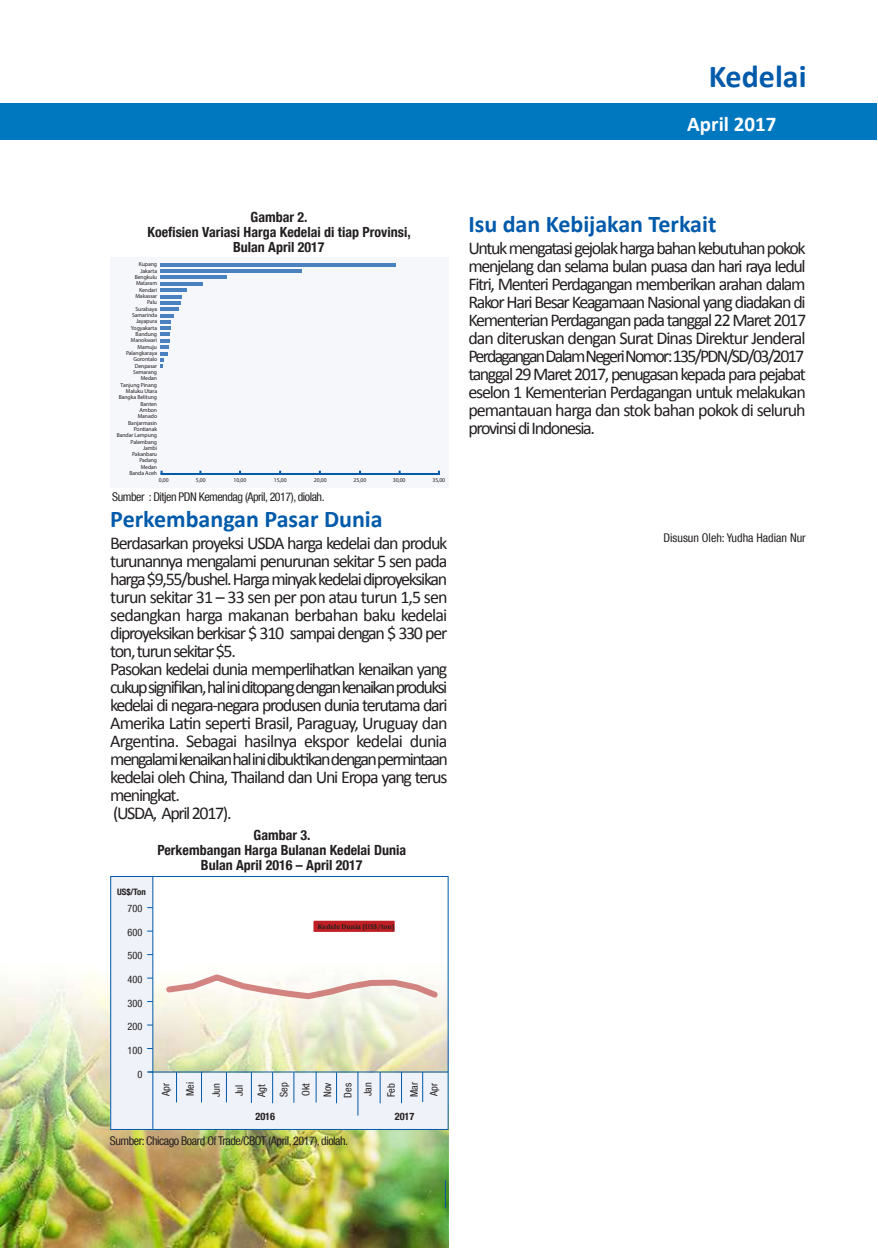
<style>
.page{position:relative;width:878px;height:1248px;background:#fff}
.page>*{position:absolute;margin:0;border:0;box-sizing:border-box;transform-origin:0 0}
.t1{font:700 32px "Calibri";color:#015aaa}
.t2{font:700 24px "Calibri";color:#015aaa}
.t3{font:700 21px "Calibri";color:#fff}
.t4{font:18px/18px "Calibri";letter-spacing:-.07em;color:#231f20}
.t5{font:700 condensed 14px/15px "Helvetica Neue LT Com";color:#231f20;text-align:center}
.t6{font:condensed 12px "Helvetica Neue LT Com";letter-spacing:-.04em;color:#231f20}
.t7{font:condensed 12px "Helvetica Neue LT Com";color:#231f20}
.t8{font:condensed 10.4px/22.4px "Helvetica Neue LT Com";color:#231f20}
.t9{font:700 condensed 10.4px "Helvetica Neue LT Com";color:#231f20}
.t10{font:700 condensed 8.8px "Helvetica Neue LT Com";color:#231f20}
.t11{font:700 7px "Cambria";color:#231f20}
.t12{font:5.8px/6.4px "Myriad Pro";letter-spacing:-.01em;color:#231f20;text-align:right}
</style>
<div class="page">
<img style="left:0;top:948px;width:449px;height:300px">
<div style="left:0;top:104px;width:877px;height:36px;background:#0078c0"></div>
<svg style="left:445px;top:1180px;width:1px;height:28px"></svg>
<div style="left:111px;top:257px;width:338px;height:230px;background:#eff2f9"></div>
<hr style="left:160px;top:326px;width:11px;height:4px;background:#4a81bf">
<hr style="left:160px;top:275px;width:67px;height:4px;background:#4a81bf">
<svg style="left:160px;top:320px;width:11px;height:3px"></svg>
<hr style="left:160px;top:314px;width:14px;height:3px;background:#4a81bf">
<hr style="left:160px;top:295px;width:22px;height:4px;background:#4a81bf">
<hr style="left:160px;top:288px;width:26px;height:4px;background:#4a81bf">
<hr style="left:160px;top:282px;width:43px;height:4px;background:#4a81bf">
<hr style="left:160px;top:269px;width:141px;height:4px;background:#4a81bf">
<hr style="left:160px;top:263px;width:236px;height:3px;background:#4a81bf">
<hr style="left:160px;top:308px;width:19px;height:3px;background:#4a81bf">
<hr style="left:160px;top:301px;width:21px;height:4px;background:#4a81bf">
<hr style="left:160px;top:473px;width:280px;height:2px;background:#015aaa">
<svg style="left:160px;top:333px;width:10px;height:35px"></svg>
<div style="left:111px;top:876px;width:42px;height:253px;background:#eff2f9"></div>
<div style="left:153px;top:1073px;width:295px;height:56px;background:#eff2f9"></div>
<hr style="left:152px;top:876px;width:1px;height:253px;background:#015aaa">
<hr style="left:422px;top:1072px;width:1px;height:30px;background:#015aaa">
<hr style="left:401px;top:1072px;width:1px;height:31px;background:#015aaa">
<hr style="left:293px;top:1072px;width:1px;height:31px;background:#015aaa">
<hr style="left:148px;top:1072px;width:300px;height:1px;background:#015aaa">
<hr style="left:251px;top:1072px;width:1px;height:31px;background:#015aaa">
<hr style="left:226px;top:1072px;width:1px;height:30px;background:#015aaa">
<hr style="left:201px;top:1072px;width:1px;height:30px;background:#015aaa">
<hr style="left:176px;top:1072px;width:1px;height:30px;background:#015aaa">
<div style="left:110px;top:876px;width:339px;height:254px;border:1px solid #015aaa"></div>
<div style="left:313px;top:921px;width:82px;height:11px;background:#c02025;border:2px solid #c02025"></div>
<hr style="left:380px;top:1072px;width:1px;height:31px;background:#015aaa">
<hr style="left:272px;top:1072px;width:1px;height:31px;background:#015aaa">
<svg style="left:166px;top:974px;width:272px;height:25px"></svg>
<hr style="left:316px;top:1072px;width:1px;height:31px;background:#015aaa">
<hr style="left:336px;top:1072px;width:1px;height:31px;background:#015aaa">
<hr style="left:357px;top:1072px;width:1px;height:44px;background:#015aaa">
<h1 class="t1" style="left:709px;top:57px;width:99px">Kedelai</h1>
<p class="t3" style="left:687px;top:111px;width:91px">April 2017</p>
<p class="t5" style="left:148px;top:212px;width:265px">Gambar 2.<br>Koefisien Variasi Harga Kedelai di tiap Provinsi,<br>Bulan April 2017</p>
<p class="t12" style="left:117px;top:261px;width:42px">Kupang<br>Jakarta<br>Bengkulu<br>Mataram<br>Kendari<br>Makassar<br>Palu<br>Surabaya<br>Samarinda<br>Jayapura<br>Yogyakarta<br>Bandung<br>Manokwari<br>Mamuju<br>Palangkaraya<br>Gorontalo<br>Denpasar<br>Semarang<br>Medan<br>Tanjung Pinang<br>Maluku Utara<br>Bangka Belitung<br>Banten<br>Ambon<br>Manado<br>Banjarmasin<br>Pontianak<br>Bandar Lampung<br>Palembang<br>Jambi<br>Pakanbaru<br>Padang<br>Medan<br>Banda Aceh</p>
<p class="t12" style="left:159px;top:477px;width:11px">0,00</p>
<p class="t12" style="left:196px;top:477px;width:11px">5,00</p>
<p class="t12" style="left:234px;top:477px;width:14px">10,00</p>
<p class="t12" style="left:274px;top:477px;width:14px">15,00</p>
<p class="t12" style="left:314px;top:477px;width:14px">20,00</p>
<p class="t12" style="left:354px;top:477px;width:14px">25,00</p>
<p class="t12" style="left:393px;top:477px;width:14px">30,00</p>
<p class="t12" style="left:433px;top:477px;width:14px">35,00</p>
<p class="t6" style="left:112px;top:493px;width:214px">Sumber : Ditjen PDN Kemendag (April, 2017), diolah.</p>
<h2 class="t2" style="left:110px;top:504px;width:274px">Perkembangan Pasar Dunia</h2>
<p class="t4" style="left:110px;top:533px;width:339px">Berdasarkan proyeksi USDA harga kedelai dan produk turunannya mengalami penurunan sekitar 5 sen pada harga $9,55/bushel. Harga minyak kedelai diproyeksikan turun sekitar 31 – 33 sen per pon atau turun 1,5 sen sedangkan harga makanan berbahan baku kedelai diproyeksikan berkisar $ 310 sampai dengan $ 330 per ton, turun sekitar $5.<br>Pasokan kedelai dunia memperlihatkan kenaikan yang cukup signifikan,haliniditopang dengan kenaikan produksi kedelai di negara-negara produsen dunia terutama dari Amerika Latin seperti Brasil, Paraguay, Uruguay dan Argentina. Sebagai hasilnya ekspor kedelai dunia mengalamikenaikan halinidibuktikan dengan permintaan kedelai oleh China, Thailand dan Uni Eropa yang terus meningkat.<br>(USDA, April 2017).</p>
<p class="t10" style="left:117px;top:888px;width:30px">US$/Ton</p>
<p class="t8" style="left:128px;top:899px;width:16px">700</p>
<p class="t8" style="left:128px;top:922px;width:16px">600</p>
<p class="t8" style="left:128px;top:946px;width:16px">500</p>
<p class="t8" style="left:128px;top:970px;width:16px">400</p>
<p class="t8" style="left:128px;top:993px;width:16px">300</p>
<p class="t8" style="left:128px;top:1017px;width:16px">200</p>
<p class="t8" style="left:128px;top:1040px;width:16px">100</p>
<p class="t8" style="left:138px;top:1064px;width:6px">0</p>
<p class="t5" style="left:158px;top:830px;width:250px">Gambar 3.<br>Perkembangan Harga Bulanan Kedelai Dunia<br>Bulan April 2016 – April 2017</p>
<p class="t11" style="left:318px;top:922px;width:78px">Kedele Dunia (US$/ton)</p>
<p class="t8" style="left:381px;top:1097px;width:15px;rotate:-90deg">Feb</p>
<p class="t8" style="left:404px;top:1097px;width:16px;rotate:-90deg">Mar</p>
<p class="t8" style="left:156px;top:1096px;width:15px;rotate:-90deg">Apr</p>
<p class="t8" style="left:180px;top:1096px;width:15px;rotate:-90deg">Mei</p>
<p class="t8" style="left:207px;top:1097px;width:17px;rotate:-90deg">Jun<br>Jul<br>Agt<br>Sep</p>
<p class="t8" style="left:319px;top:1098px;width:17px;line-height:20.2px;text-align:justify;rotate:-90deg">Nov Des Jan</p>
<p class="t8" style="left:424px;top:1096px;width:15px;rotate:-90deg">Apr</p>
<p class="t9" style="left:395px;top:1112px;width:21px">2017</p>
<p class="t8" style="left:296px;top:1096px;width:14px;rotate:-90deg">Okt</p>
<p class="t9" style="left:255px;top:1112px;width:21px">2016</p>
<p class="t6" style="left:110px;top:1136px;width:240px">Sumber: Chicago Board Of Trade/CBOT (April, 2017), diolah.</p>
<h2 class="t2" style="left:468px;top:209px;width:249px">Isu dan Kebijakan Terkait</h2>
<p class="t4" style="left:468px;top:239px;width:339px;text-align:justify">Untuk mengatasi gejolak harga bahan kebutuhan pokok menjelang dan selama bulan puasa dan hari raya Iedul Fitri, Menteri Perdagangan memberikan arahan dalam Rakor Hari Besar Keagamaan Nasional yang diadakan di Kementerian Perdagangan pada tanggal 22 Maret 2017 dan diteruskan dengan Surat Dinas Direktur Jenderal Perdagangan Dalam NegeriNomor:135/PDN/SD/03/2017 tanggal 29 Maret 2017, penugasan kepada para pejabat eselon 1 Kementerian Perdagangan untuk melakukan pemantauan harga dan stok bahan pokok di seluruh provinsi di Indonesia.</p>
<p class="t7" style="left:664px;top:533px;width:144px">Disusun Oleh: Yudha Hadian Nur</p>
</div>
